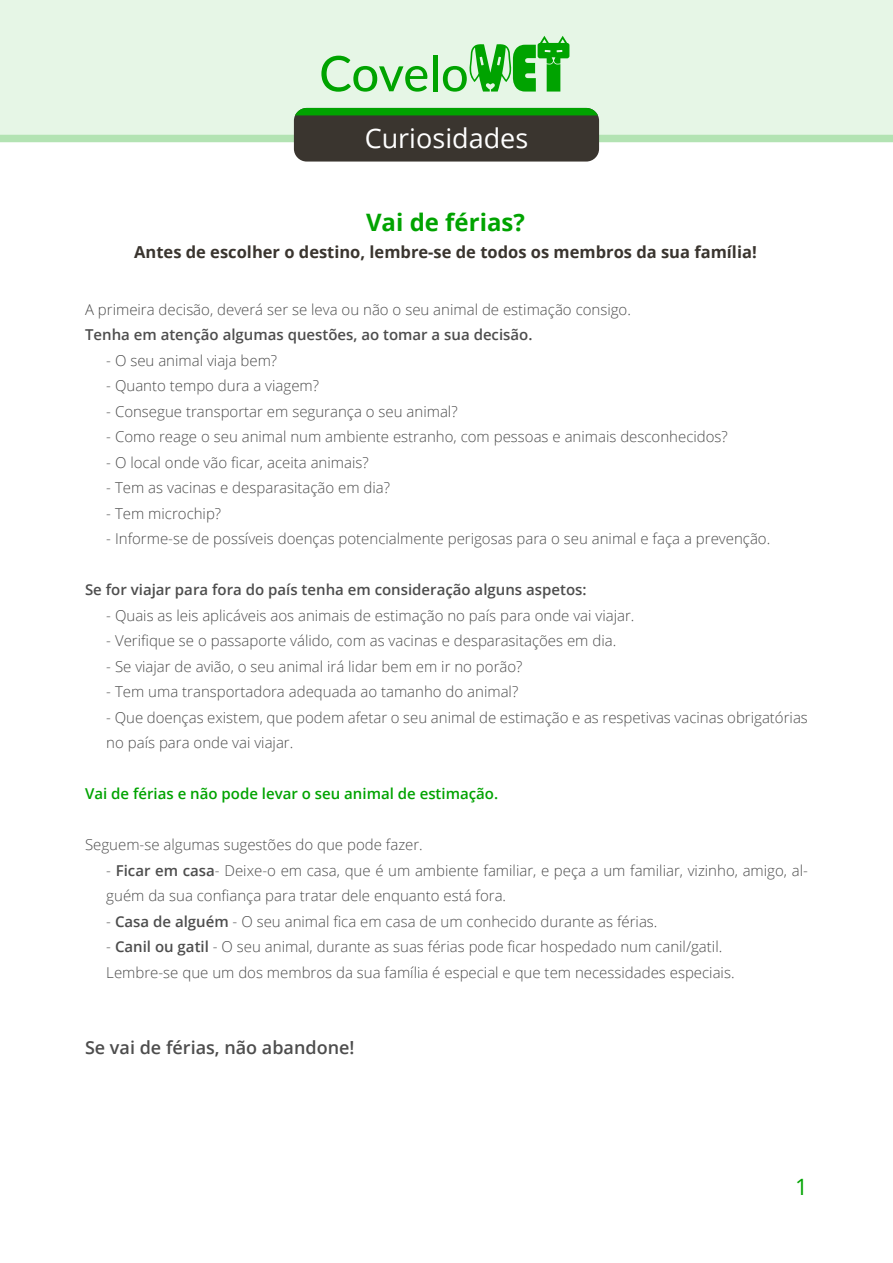
<style>
.page{position:relative;width:893px;height:1263px;background:#fff}
.page>*{position:absolute;margin:0;border:0;box-sizing:border-box;transform-origin:0 0}
.t1{font:27px "Open Sans";color:#fff}
.titulos-medio{font:700 24px "Open Sans";color:#00a300}
.texto{font:22.5px "Open Sans";color:#00a300}
.texto-2{font:600 18px "Open Sans";color:#4d4d4d}
.titulos-medio-2{font:700 16.5px "Open Sans";color:#3a352f}
.texto-3{font:300 15px/25.5px "Open Sans";color:#4d4d4d}
.texto-4{font:600 15px "Open Sans";color:#4d4d4d}
.texto-5{font:600 15px "Open Sans";color:#00a300}
.s1{font-weight:600}
</style>
<div class="page">
<div style="left:0;top:0;width:893px;height:139px;background:#e6f6e6"></div>
<div style="left:0;top:135px;width:893px;height:7px;background:#b3e3b3"></div>
<div style="left:294px;top:108px;width:305px;height:54px;background:#3a352f;border-radius:13px"></div>
<div style="left:295px;top:108px;width:303px;height:7px;background:#00a300"></div>
<svg style="left:321px;top:56px;width:106px;height:36px"></svg>
<hr style="left:433px;top:55px;width:4px;height:36px;background:#00a300">
<svg style="left:443px;top:36px;width:126px;height:56px"></svg>
<h1 class="t1" style="left:365px;top:120px;width:165px">Curiosidades</h1>
<p class="titulos-medio" style="left:366px;top:205px;width:160px">Vai de férias?</p>
<p class="titulos-medio-2" style="left:134px;top:240px;width:624px">Antes de escolher o destino, lembre-se de todos os membros da sua família!</p>
<p class="texto-3" style="left:85px;top:296px;width:547px">A primeira decisão, deverá ser se leva ou não o seu animal de estimação consigo.</p>
<p class="texto-4" style="left:85px;top:324px;width:449px">Tenha em atenção algumas questões, ao tomar a sua decisão.</p>
<p class="texto-3" style="left:106px;top:347px;width:172px">- O seu animal viaja bem?</p>
<p class="texto-3" style="left:106px;top:372px;width:214px">- Quanto tempo dura a viagem?</p>
<p class="texto-3" style="left:106px;top:398px;width:353px">- Consegue transportar em segurança o seu animal?</p>
<p class="texto-3" style="left:106px;top:423px;width:623px">- Como reage o seu animal num ambiente estranho, com pessoas e animais desconhecidos?</p>
<p class="texto-3" style="left:106px;top:449px;width:264px">- O local onde vão ficar, aceita animais?</p>
<p class="texto-3" style="left:106px;top:474px;width:285px">- Tem as vacinas e desparasitação em dia?</p>
<p class="texto-3" style="left:106px;top:500px;width:116px">- Tem microchip?</p>
<p class="texto-3" style="left:106px;top:525px;width:665px">- Informe-se de possíveis doenças potencialmente perigosas para o seu animal e faça a prevenção.</p>
<p class="texto-4" style="left:85px;top:579px;width:503px">Se for viajar para fora do país tenha em consideração alguns aspetos:</p>
<p class="texto-3" style="left:106px;top:602px;width:530px">- Quais as leis aplicáveis aos animais de estimação no país para onde vai viajar.</p>
<p class="texto-3" style="left:106px;top:627px;width:511px">- Verifique se o passaporte válido, com as vacinas e desparasitações em dia.</p>
<p class="texto-3" style="left:106px;top:653px;width:418px">- Se viajar de avião, o seu animal irá lidar bem em ir no porão?</p>
<p class="texto-3" style="left:106px;top:678px;width:414px">- Tem uma transportadora adequada ao tamanho do animal?</p>
<p class="texto-3" style="left:106px;top:704px;width:703px">- Que doenças existem, que podem afetar o seu animal de estimação e as respetivas vacinas obrigatórias no país para onde vai viajar.</p>
<p class="texto-5" style="left:85px;top:783px;width:415px">Vai de férias e não pode levar o seu animal de estimação.</p>
<p class="texto-3" style="left:85px;top:831px;width:339px">Seguem-se algumas sugestões do que pode fazer.</p>
<p class="texto-3" style="left:106px;top:857px;width:703px">- <span class="s1">Ficar em casa</span>- Deixe-o em casa, que é um ambiente familiar, e peça a um familiar, vizinho, amigo, al&shy;guém da sua confiança para tratar dele enquanto está fora.</p>
<p class="texto-3" style="left:106px;top:908px;width:553px">- <span class="s1">Casa de alguém</span> - O seu animal fica em casa de um conhecido durante as férias.</p>
<p class="texto-3" style="left:106px;top:933px;width:617px">- <span class="s1">Canil ou gatil</span> - O seu animal, durante as suas férias pode ficar hospedado num canil/gatil.</p>
<p class="texto-3" style="left:106px;top:959px;width:630px">Lembre-se que um dos membros da sua família é especial e que tem necessidades especiais.</p>
<p class="texto-2" style="left:85px;top:1035px;width:271px">Se vai de férias, não abandone!</p>
<p class="texto" style="left:795px;top:1171px;width:14px">1</p>
</div>
